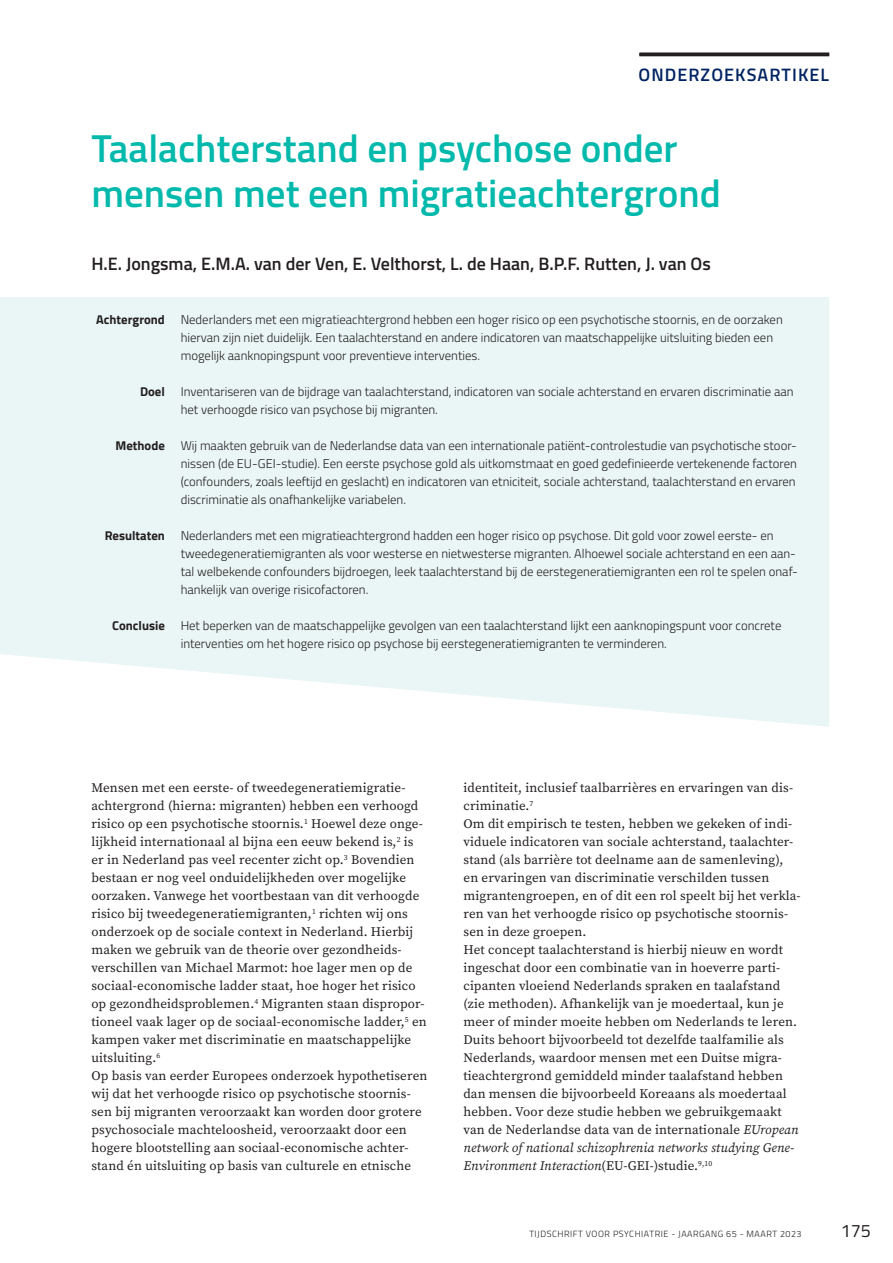
<style>
.page{position:relative;width:893px;height:1263px;background:#fff}
.page>*{position:absolute;margin:0;border:0;box-sizing:border-box;transform-origin:0 0}
.tvp_title_nld{font:600 39px/45px "Titillium Web";color:#03b9ac}
.tvp_authors_nld{font:600 18px "Titillium Web";color:#231f20}
.tvp_section{font:600 18px "Titillium Web";letter-spacing:.06em;color:#002361}
.t1{font:18px "Titillium Web";color:#231f20}
.standaard{font:13.2px/18px "Source Serif Variable";letter-spacing:.01em;color:#231f20}
.tvp_summary_nld{font:300 12.75px/18px "Titillium Web";color:#231f20}
.t2{font:300 9px "Titillium Web";letter-spacing:.06em;color:#231f20}
.s1{font-weight:700}
.s2{font-style:italic}
</style>
<div class="page">
<hr style="left:639px;top:53px;width:190px;height:3px;background:#231f20">
<svg style="left:0;top:297px;width:829px;height:430px;background:#ebf6f5"></svg>
<hr style="left:639px;top:52px;width:190px;height:3px;background:#231f20">
<p class="tvp_section" style="left:638px;top:61px;width:192px">ONDERZOEKSARTIKEL</p>
<p class="tvp_title_nld" style="left:91px;top:124px;width:631px">Taalachterstand en psychose onder mensen met een migratieachtergrond</p>
<p class="tvp_authors_nld" style="left:91px;top:250px;width:621px">H.E. Jongsma, E.M.A. van der Ven, E. Velthorst, L. de Haan, B.P.F. Rutten, J. van Os</p>
<p class="tvp_summary_nld" style="left:181px;top:310px;width:604px;text-indent:-84px"><span class="s1">Achtergrond</span> Nederlanders met een migratieachtergrond hebben een hoger risico op een psychotische stoornis, en de oorzaken hiervan zijn niet duidelijk. Een taalachterstand en andere indicatoren van maatschappelijke uitsluiting bieden een mogelijk aanknopingspunt voor preventieve interventies.</p>
<p class="tvp_summary_nld" style="left:181px;top:382px;width:614px;text-indent:-41px"><span class="s1">Doel</span> Inventariseren van de bijdrage van taalachterstand, indicatoren van sociale achterstand en ervaren discriminatie aan het verhoogde risico van psychose bij migranten.</p>
<p class="tvp_summary_nld" style="left:181px;top:436px;width:618px;text-align:justify;text-indent:-65px"><span class="s1">Methode</span> Wij maakten gebruik van de Nederlandse data van een internationale patiënt-controlestudie van psychotische stoor&shy;nissen (de EU-GEI-studie). Een eerste psychose gold als uitkomstmaat en goed gedefinieerde vertekenende factoren (confounders, zoals leeftijd en geslacht) en indicatoren van etniciteit, sociale achterstand, taalachterstand en ervaren discriminatie als onafhankelijke variabelen.</p>
<p class="tvp_summary_nld" style="left:181px;top:526px;width:619px;text-indent:-76px"><span class="s1">Resultaten</span> Nederlanders met een migratieachtergrond hadden een hoger risico op psychose. Dit gold voor zowel eerste- en tweedegeneratiemigranten als voor westerse en nietwesterse migranten. Alhoewel sociale achterstand en een aan&shy;tal welbekende confounders bijdroegen, leek taalachterstand bij de eerstegeneratiemigranten een rol te spelen onaf&shy;hankelijk van overige risicofactoren.</p>
<p class="tvp_summary_nld" style="left:181px;top:616px;width:602px;text-indent:-68px"><span class="s1">Conclusie</span> Het beperken van de maatschappelijke gevolgen van een taalachterstand lijkt een aanknopingspunt voor concrete interventies om het hogere risico op psychose bij eerstegeneratiemigranten te verminderen.</p>
<p class="standaard" style="left:91px;top:779px;width:337px">Mensen met een eerste- of tweedegeneratiemigratie&shy;achtergrond (hierna: migranten) hebben een verhoogd risico op een psychotische stoornis.<sup>1</sup> Hoewel deze onge&shy;lijkheid internationaal al bijna een eeuw bekend is,<sup>2</sup> is er in Nederland pas veel recenter zicht op.<sup>3</sup> Bovendien bestaan er nog veel onduidelijkheden over mogelijke oorzaken. Vanwege het voortbestaan van dit verhoogde risico bij tweedegeneratiemigranten,<sup>1</sup> richten wij ons onderzoek op de sociale context in Nederland. Hierbij maken we gebruik van de theorie over gezondheids&shy;verschillen van Michael Marmot: hoe lager men op de sociaal-economische ladder staat, hoe hoger het risico op gezondheidsproblemen.<sup>4</sup> Migranten staan dispropor&shy;tioneel vaak lager op de sociaal-economische ladder,<sup>5</sup> en kampen vaker met discriminatie en maatschappelijke uitsluiting.<sup>6</sup></p>
<p class="standaard" style="left:91px;top:1067px;width:338px">Op basis van eerder Europees onderzoek hypothetiseren wij dat het verhoogde risico op psychotische stoornis&shy;sen bij migranten veroorzaakt kan worden door grotere psychosociale machteloosheid, veroorzaakt door een hogere blootstelling aan sociaal-economische achter&shy;stand én uitsluiting op basis van culturele en etnische</p>
<p class="standaard" style="left:463px;top:779px;width:331px">identiteit, inclusief taalbarrières en ervaringen van dis&shy;criminatie.<sup>7</sup></p>
<p class="standaard" style="left:463px;top:815px;width:339px">Om dit empirisch te testen, hebben we gekeken of indi&shy;viduele indicatoren van sociale achterstand, taalachter&shy;stand (als barrière tot deelname aan de samenleving), en ervaringen van discriminatie verschilden tussen migrantengroepen, en of dit een rol speelt bij het verkla&shy;ren van het verhoogde risico op psychotische stoornis&shy;sen in deze groepen.</p>
<p class="standaard" style="left:463px;top:941px;width:337px">Het concept taalachterstand is hierbij nieuw en wordt ingeschat door een combinatie van in hoeverre parti&shy;cipanten vloeiend Nederlands spraken en taalafstand (zie methoden). Afhankelijk van je moedertaal, kun je meer of minder moeite hebben om Nederlands te leren.<br>Duits behoort bijvoorbeeld tot dezelfde taalfamilie als Nederlands, waardoor mensen met een Duitse migra&shy;tieachtergrond gemiddeld minder taalafstand hebben dan mensen die bijvoorbeeld Koreaans als moedertaal hebben. Voor deze studie hebben we gebruikgemaakt van de Nederlandse data van de internationale <span class="s2">EUropean network of national schizophrenia networks studying Gene-Environment Interaction</span>(EU-GEI-)studie.<sup>9,10</sup></p>
<p class="t2" style="left:529px;top:1228px;width:274px">TIJDSCHRIFT VOOR PSYCHIATRIE - JAARGANG 65 - MAART 2023</p>
<h2 class="t1" style="left:841px;top:1218px;width:32px">175</h2>
</div>
